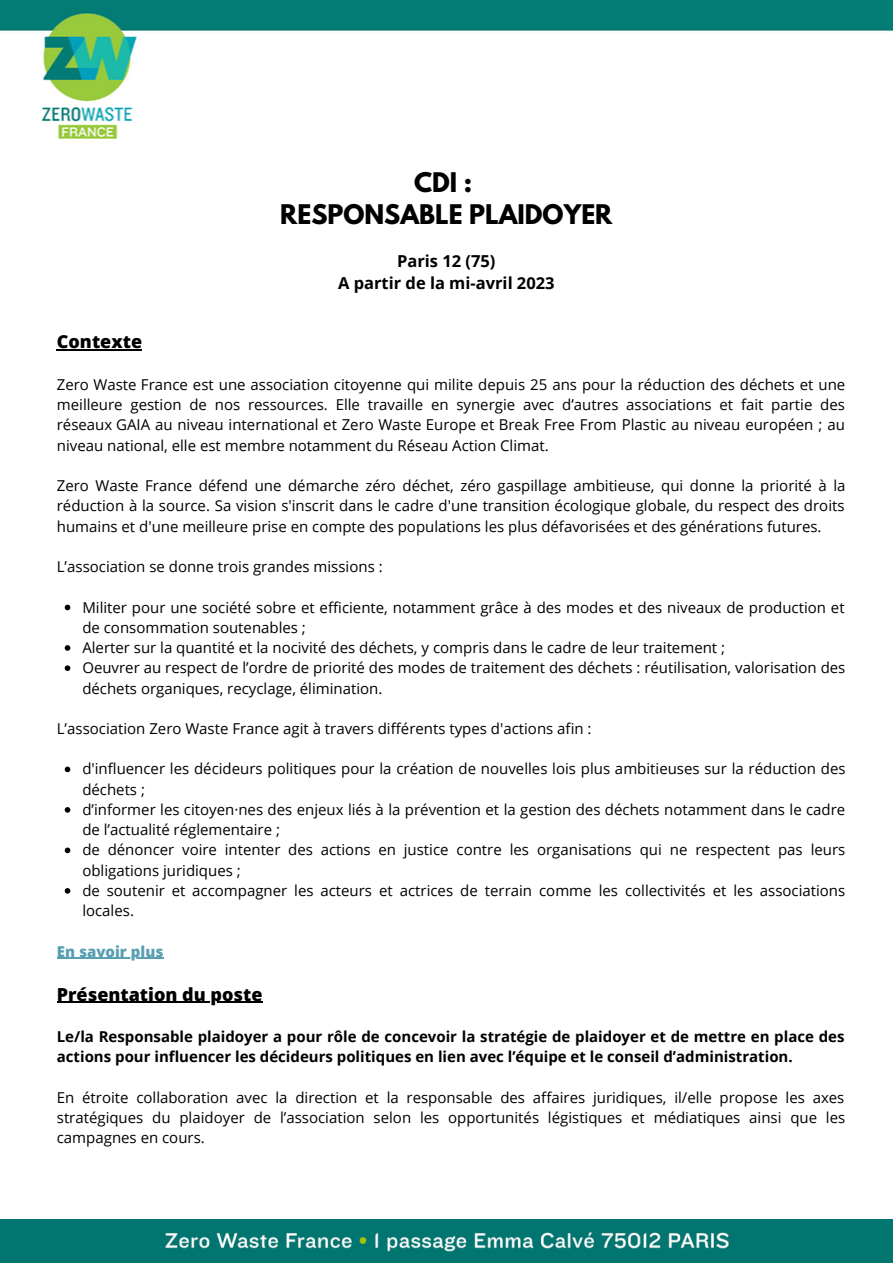
<style>
.page{position:relative;width:893px;height:1264px;background:#fff}
.page>*{position:absolute;margin:0;border:0;box-sizing:border-box;transform-origin:0 0}
.t1{font:700 24px/32.5px "League Spartan";color:#000;text-align:center}
.t2{font:800 18px "Open Sans";color:#000}
.t3{font:700 16.5px/22.5px "Open Sans";color:#000;text-align:center}
.t4{font:15px/20.2px "Open Sans";color:#000;text-align:justify}
.t5{font:700 15px/20.2px "Open Sans";color:#000}
.t6{font:800 15px "Open Sans";color:#589fb1}
</style>
<div class="page">
<svg style="left:65px;top:604px;width:5px;height:6px"></svg>
<svg style="left:65px;top:645px;width:5px;height:5px"></svg>
<svg style="left:65px;top:665px;width:5px;height:6px"></svg>
<svg style="left:65px;top:766px;width:5px;height:6px"></svg>
<svg style="left:65px;top:807px;width:5px;height:5px"></svg>
<svg style="left:65px;top:847px;width:5px;height:6px"></svg>
<svg style="left:65px;top:888px;width:5px;height:5px"></svg>
<hr style="left:57px;top:349px;width:85px;height:1px;background:#000">
<hr style="left:57px;top:957px;width:106px;height:1px;background:#589fb1">
<hr style="left:57px;top:1001px;width:205px;height:1px;background:#000">
<img style="left:0;top:1219px;width:892px;height:43px">
<img style="left:0;top:0;width:892px;height:139px">
<h1 class="t1" style="left:280px;top:169px;width:333px">CDI :<br>RESPONSABLE PLAIDOYER</h1>
<p class="t3" style="left:338px;top:249px;width:218px">Paris 12 (75)<br>A partir de la mi-avril 2023</p>
<p class="t2" style="left:57px;top:329px;width:87px">Contexte</p>
<p class="t4" style="left:57px;top:374px;width:789px">Zero Waste France est une association citoyenne qui milite depuis 25 ans pour la réduction des déchets et une meilleure gestion de nos ressources. Elle travaille en synergie avec d’autres associations et fait partie des réseaux GAIA au niveau international et Zero Waste Europe et Break Free From Plastic au niveau européen ; au niveau national, elle est membre notamment du Réseau Action Climat.</p>
<p class="t4" style="left:57px;top:475px;width:790px">Zero Waste France défend une démarche zéro déchet, zéro gaspillage ambitieuse, qui donne la priorité à la réduction à la source. Sa vision s'inscrit dans le cadre d'une transition écologique globale, du respect des droits humains et d'une meilleure prise en compte des populations les plus défavorisées et des générations futures.</p>
<p class="t4" style="left:57px;top:556px;width:327px">L’association se donne trois grandes missions :</p>
<p class="t4" style="left:82px;top:596px;width:764px;text-align:left">Militer pour une société sobre et efficiente, notamment grâce à des modes et des niveaux de production et de consommation soutenables ;<br>Alerter sur la quantité et la nocivité des déchets, y compris dans le cadre de leur traitement ;<br>Oeuvrer au respect de l’ordre de priorité des modes de traitement des déchets : réutilisation, valorisation des déchets organiques, recyclage, élimination.</p>
<p class="t4" style="left:57px;top:718px;width:536px">L’association Zero Waste France agit à travers différents types d'actions afin :</p>
<p class="t4" style="left:82px;top:758px;width:764px;text-align:left">d'influencer les décideurs politiques pour la création de nouvelles lois plus ambitieuses sur la réduction des déchets ;<br>d’informer les citoyen·nes des enjeux liés à la prévention et la gestion des déchets notamment dans le cadre de l’actualité réglementaire ;<br>de dénoncer voire intenter des actions en justice contre les organisations qui ne respectent pas leurs obligations juridiques ;<br>de soutenir et accompagner les acteurs et actrices de terrain comme les collectivités et les associations locales.</p>
<p class="t6" style="left:57px;top:940px;width:108px">En savoir plus</p>
<p class="t2" style="left:57px;top:981px;width:207px">Présentation du poste</p>
<p class="t5" style="left:57px;top:1026px;width:789px">Le/la Responsable plaidoyer a pour rôle de concevoir la stratégie de plaidoyer et de mettre en place des actions pour influencer les décideurs politiques en lien avec l’équipe et le conseil d’administration.</p>
<p class="t4" style="left:57px;top:1086px;width:789px">En étroite collaboration avec la direction et la responsable des affaires juridiques, il/elle propose les axes stratégiques du plaidoyer de l’association selon les opportunités légistiques et médiatiques ainsi que les campagnes en cours.</p>
</div>
